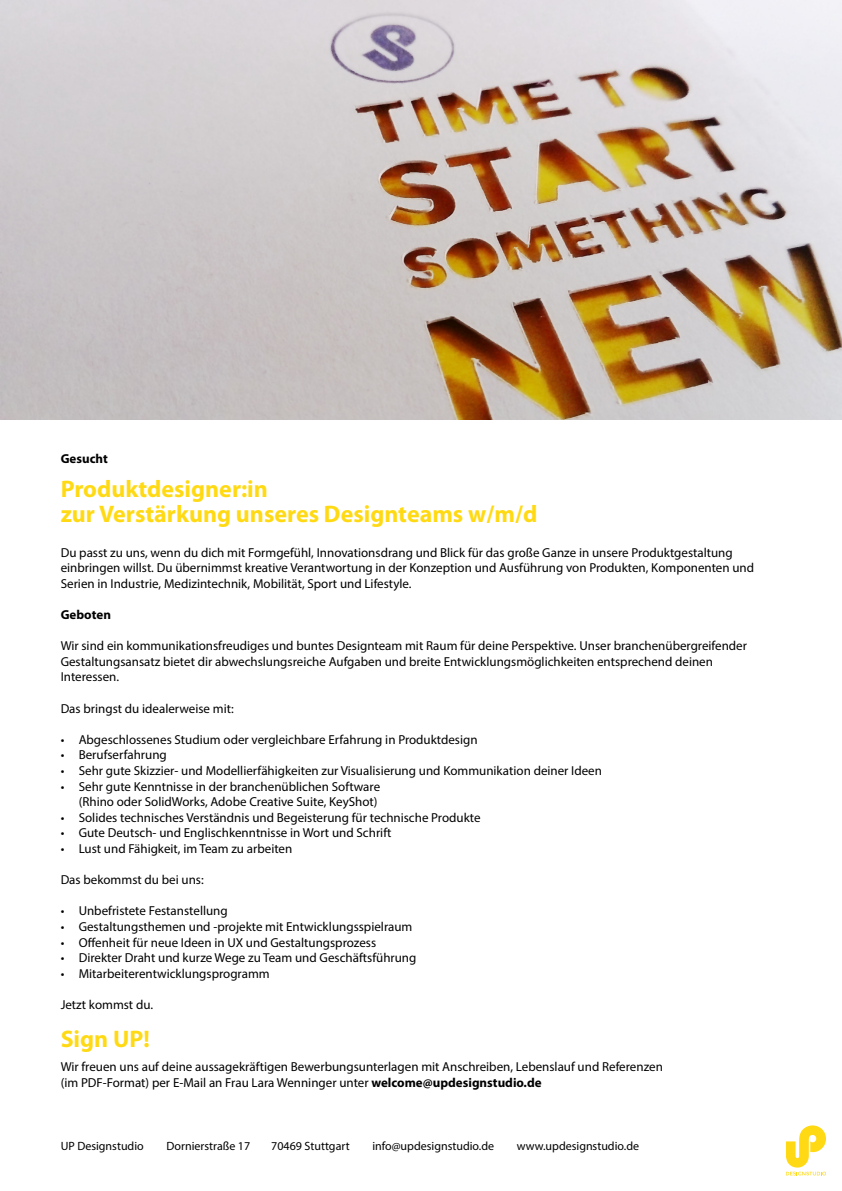
<style>
.page{position:relative;width:842px;height:1191px;background:#fff}
.page>*{position:absolute;margin:0;border:0;box-sizing:border-box;transform-origin:0 0}
.t1{font:700 24px/25px "Myriad Pro";color:#ffda14}
.t2{font:13px/15.6px "Myriad Pro";color:#000}
.t3{font:700 13px "Myriad Pro";color:#000}
.t4{font:12px "Myriad Pro";color:#000}
.s1{font-weight:700}
</style>
<div class="page">
<img style="left:0;top:0;width:842px;height:419px">
<svg style="left:786px;top:1125px;width:40px;height:50px"></svg>
<p class="t3" style="left:61px;top:450px;width:49px">Gesucht</p>
<h1 class="t1" style="left:61px;top:475px;width:478px">Produktdesigner:in<br>zur Verstärkung unseres Designteams w/m/d</h1>
<p class="t2" style="left:61px;top:544px;width:695px">Du passt zu uns, wenn du dich mit Formgefühl, Innovationsdrang und Blick für das große Ganze in unsere Produktgestaltung einbringen willst. Du übernimmst kreative Verantwortung in der Konzeption und Ausführung von Produkten, Komponenten und<br>Serien in Industrie, Medizintechnik, Mobilität, Sport und Lifestyle.</p>
<p class="t3" style="left:61px;top:606px;width:52px">Geboten</p>
<p class="t2" style="left:61px;top:638px;width:688px">Wir sind ein kommunikationsfreudiges und buntes Designteam mit Raum für deine Perspektive. Unser branchenübergreifender<br>Gestaltungsansatz bietet dir abwechslungsreiche Aufgaben und breite Entwicklungsmöglichkeiten entsprechend deinen<br>Interessen.</p>
<p class="t2" style="left:61px;top:700px;width:175px">Das bringst du idealerweise mit:</p>
<p class="t2" style="left:61px;top:731px;width:418px">• Abgeschlossenes Studium oder vergleichbare Erfahrung in Produktdesign</p>
<p class="t2" style="left:61px;top:747px;width:108px">• Berufserfahrung</p>
<p class="t2" style="left:61px;top:762px;width:543px">• Sehr gute Skizzier- und Modellierfähigkeiten zur Visualisierung und Kommunikation deiner Ideen</p>
<p class="t2" style="left:61px;top:778px;width:321px;text-align:right">• Sehr gute Kenntnisse in der branchenüblichen Software (Rhino oder SolidWorks, Adobe Creative Suite, KeyShot)</p>
<p class="t2" style="left:61px;top:809px;width:421px">• Solides technisches Verständnis und Begeisterung für technische Produkte</p>
<p class="t2" style="left:61px;top:825px;width:332px">• Gute Deutsch- und Englischkenntnisse in Wort und Schrift</p>
<p class="t2" style="left:61px;top:840px;width:233px">• Lust und Fähigkeit, im Team zu arbeiten</p>
<p class="t2" style="left:61px;top:872px;width:145px">Das bekommst du bei uns:</p>
<p class="t2" style="left:61px;top:903px;width:169px">• Unbefristete Festanstellung</p>
<p class="t2" style="left:61px;top:918px;width:353px">• Gestaltungsthemen und -projekte mit Entwicklungsspielraum</p>
<p class="t2" style="left:61px;top:934px;width:317px">• Offenheit für neue Ideen in UX und Gestaltungsprozess</p>
<p class="t2" style="left:61px;top:950px;width:357px">• Direkter Draht und kurze Wege zu Team und Geschäftsführung</p>
<p class="t2" style="left:61px;top:965px;width:211px">• Mitarbeiterentwicklungsprogramm</p>
<p class="t2" style="left:61px;top:996px;width:94px">Jetzt kommst du.</p>
<h1 class="t1" style="left:61px;top:1026px;width:91px">Sign UP!</h1>
<p class="t2" style="left:61px;top:1059px;width:604px">Wir freuen uns auf deine aussagekräftigen Bewerbungsunterlagen mit Anschreiben, Lebenslauf und Referenzen (im PDF-Format) per E-Mail an Frau Lara Wenninger unter <span class="s1">welcome@updesignstudio.de</span></p>
<p class="t4" style="left:61px;top:1139px;width:85px">UP Designstudio</p>
<p class="t4" style="left:166px;top:1139px;width:85px">Dornierstraße 17</p>
<p class="t4" style="left:271px;top:1139px;width:80px">70469 Stuttgart</p>
<p class="t4" style="left:372px;top:1139px;width:123px">info@updesignstudio.de</p>
<p class="t4" style="left:517px;top:1139px;width:124px">www.updesignstudio.de</p>
</div>
